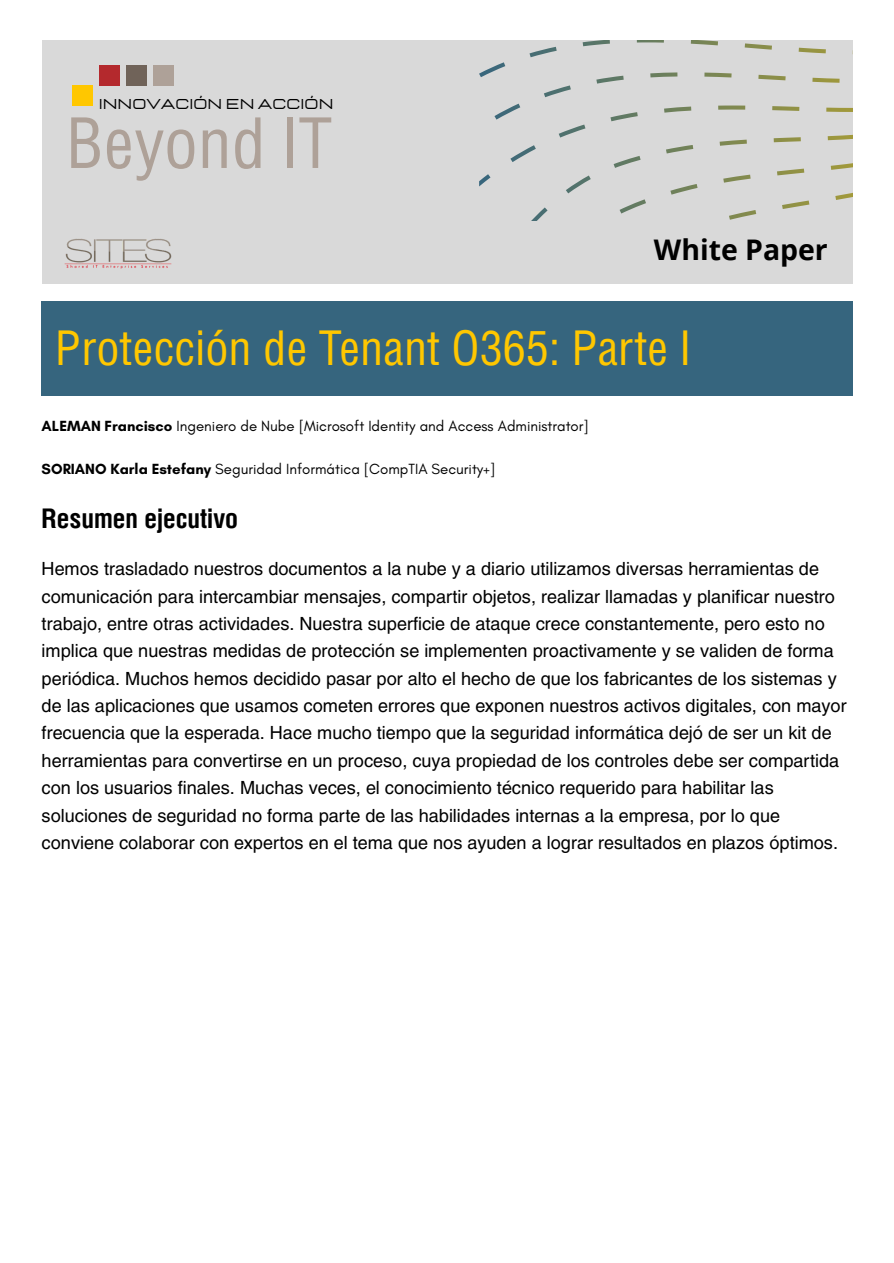
<style>
.page{position:relative;width:894px;height:1263px;background:#fff}
.page>*{position:absolute;margin:0;border:0;box-sizing:border-box;transform-origin:0 0}
.t1{font:70.2px "Helios Cond";color:#aea198}
.t2{font:48px "Helios Cond";color:#ffc700}
.t3{font:700 28.35px "Open Sans";color:#000}
.t4{font:700 27px "Helios Cond";color:#000}
.t5{font:18px/27.5px "Helios";color:#000}
.t6{font:15px "Glacial Indifference";color:#000}
.t7{font:14.25px "Lastica";color:#000}
.s1{font-weight:700}
</style>
<div class="page">
<div style="left:42px;top:40px;width:810px;height:244px;background:#d9d9d9"></div>
<svg style="left:479px;top:40px;width:373px;height:181px"></svg>
<img style="left:64px;top:238px;width:108px;height:31px">
<div style="left:72px;top:85px;width:20px;height:21px;background:#ffc700"></div>
<div style="left:99px;top:65px;width:20px;height:20px;background:#b4292d"></div>
<div style="left:126px;top:65px;width:20px;height:20px;background:#706359"></div>
<div style="left:153px;top:65px;width:21px;height:20px;background:#aea198"></div>
<div style="left:42px;top:302px;width:810px;height:94px;background:#36657e"></div>
<p class="t7" style="left:99px;top:97px;width:236px">INNOVACIÓN EN ACCIÓN</p>
<p class="t1" style="left:66px;top:100px;width:268px">Beyond IT</p>
<p class="t3" style="left:653px;top:229px;width:175px">White Paper</p>
<p class="t2" style="left:55px;top:318px;width:637px">Protección de Tenant O365: Parte I</p>
<h3 class="t6" style="left:42px;top:417px;width:548px"><span class="s1">ALEMAN Francisco</span> Ingeniero de Nube [Microsoft Identity and Access Administrator]</h3>
<h3 class="t6" style="left:42px;top:459px;width:455px"><span class="s1">SORIANO Karla Estefany</span> Seguridad Informática [CompTIA Security+]</h3>
<h1 class="t4" style="left:42px;top:500px;width:198px">Resumen ejecutivo</h1>
<p class="t5" style="left:42px;top:554px;width:806px">Hemos trasladado nuestros documentos a la nube y a diario utilizamos diversas herramientas de comunicación para intercambiar mensajes, compartir objetos, realizar llamadas y planificar nuestro trabajo, entre otras actividades. Nuestra superficie de ataque crece constantemente, pero esto no implica que nuestras medidas de protección se implementen proactivamente y se validen de forma periódica. Muchos hemos decidido pasar por alto el hecho de que los fabricantes de los sistemas y de las aplicaciones que usamos cometen errores que exponen nuestros activos digitales, con mayor frecuencia que la esperada. Hace mucho tiempo que la seguridad informática dejó de ser un kit de herramientas para convertirse en un proceso, cuya propiedad de los controles debe ser compartida con los usuarios finales. Muchas veces, el conocimiento técnico requerido para habilitar las soluciones de seguridad no forma parte de las habilidades internas a la empresa, por lo que conviene colaborar con expertos en el tema que nos ayuden a lograr resultados en plazos óptimos.</p>
</div>
